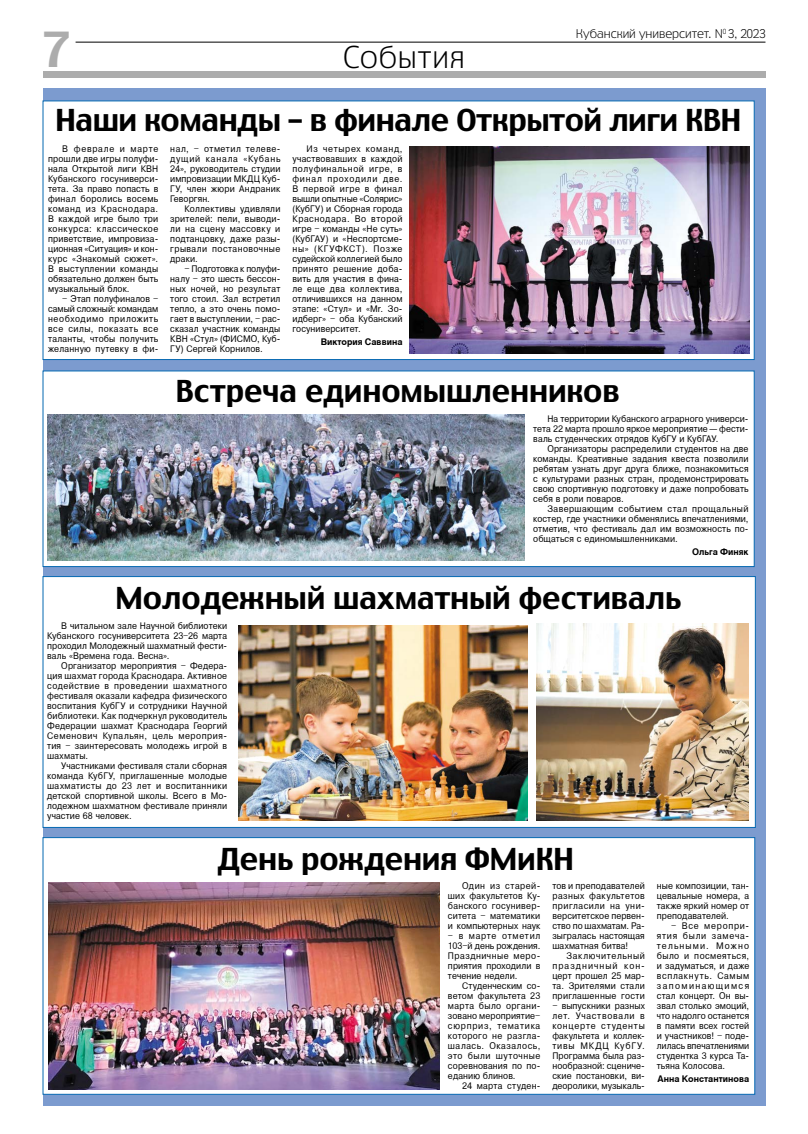
<style>
.page{position:relative;width:808px;height:1134px;background:#fff}
.page>*{position:absolute;margin:0;border:0;box-sizing:border-box;transform-origin:0 0}
.t1{font:500 48px "Truth CYR";color:#acacac}
.t2{font:500 30px "Truth CYR";letter-spacing:-.015em;color:#000}
.t3{font:300 30px "Truth CYR";letter-spacing:.025em;color:#000}
.t4{font:300 12px "Truth CYR";color:#000}
.t5{font:9px/10px "Pragmatica";letter-spacing:.015em;color:#000;text-align:justify;scale:.9 1}
.t6{font:700 9px "Cyrvetica";color:#000}
</style>
<div class="page">
<div style="left:42px;top:88px;width:723px;height:1017px;background:#7c9bcf"></div>
<hr style="left:76px;top:42px;width:689px;height:1px;background:#000">
<div style="left:42px;top:71px;width:723px;height:7px;background:#acacac"></div>
<div style="left:42px;top:837px;width:713px;height:258px;background:#fff;border:1px solid #0669b2"></div>
<div style="left:42px;top:100px;width:713px;height:260px;background:#fff;border:1px solid #0669b2"></div>
<div style="left:42px;top:576px;width:714px;height:252px;background:#fff;border:1px solid #0669b2"></div>
<img style="left:48px;top:883px;width:391px;height:207px">
<img style="left:239px;top:625px;width:288px;height:195px">
<img style="left:537px;top:624px;width:211px;height:196px">
<div style="left:42px;top:370px;width:713px;height:197px;background:#fff;border:1px solid #0669b2"></div>
<img style="left:47px;top:414px;width:477px;height:146px">
<img style="left:410px;top:147px;width:339px;height:207px">
<h1 class="t1" style="left:43px;top:21px;width:29px">7</h1>
<h2 class="t3" style="left:343px;top:39px;width:123px">События</h2>
<h3 class="t4" style="left:576px;top:27px;width:191px">Кубанский университет. N<sup>0</sup> 3, 2023</h3>
<h2 class="t2" style="left:55px;top:102px;width:688px">Наши команды – в финале Открытой лиги КВН</h2>
<p class="t5" style="left:48px;top:144px;width:124px;text-indent:14px">В феврале и марте прошли две игры полуфи&shy;нала Открытой лиги КВН Кубанского госуниверси&shy;тета. За право попасть в финал боролись восемь команд из Краснодара.<br>В каждой игре было три конкурса: классическое приветствие, импровиза&shy;ционная «Ситуация» и кон&shy;курс «Знакомый сюжет».<br>В выступлении команды обязательно должен быть музыкальный блок.</p>
<p class="t5" style="left:48px;top:294px;width:124px;text-indent:14px">– Этап полуфиналов – самый сложный: командам необходимо приложить все силы, показать все таланты, чтобы получить желанную путевку в фи-</p>
<p class="t5" style="left:170px;top:144px;width:124px">нал, – отметил телеве&shy;дущий канала «Кубань 24», руководитель студии импровизации МКДЦ Куб-ГУ, член жюри Андраник Геворгян.</p>
<p class="t5" style="left:170px;top:204px;width:124px;text-indent:14px">Коллективы удивляли зрителей: пели, выводи&shy;ли на сцену массовку и подтанцовку, даже разы&shy;грывали постановочные драки.</p>
<p class="t5" style="left:170px;top:264px;width:124px;text-indent:14px">– Подготовка к полуфи&shy;налу – это шесть бессон&shy;ных ночей, но результат того стоил. Зал встретил тепло, а это очень помо&shy;гает в выступлении, – рас&shy;сказал участник команды КВН «Стул» (ФИСМО, Куб-ГУ) Сергей Корнилов.</p>
<p class="t5" style="left:292px;top:144px;width:124px;text-indent:14px">Из четырех команд, участвовавших в каждой полуфинальной игре, в финал проходили две.<br>В первой игре в финал вышли опытные «Солярис» (КубГУ) и Сборная города Краснодара. Во второй игре – команды «Не суть» (КубГАУ) и «Неспортсме&shy;ны» (КГУФКСТ). Позже судейской коллегией было принято решение доба&shy;вить для участия в фина&shy;ле еще два коллектива, отличившихся на данном этапе: «Стул» и «Mr. Зо&shy;идберг» – оба Кубанский госуниверситет.</p>
<p class="t6" style="left:321px;top:337px;width:83px">Виктория Саввина</p>
<h2 class="t2" style="left:175px;top:373px;width:446px">Встреча единомышленников</h2>
<p class="t5" style="left:533px;top:414px;width:241px;text-indent:14px">На территории Кубанского аграрного универси&shy;тета 22 марта прошло яркое мероприятие — фести&shy;валь студенческих отрядов КубГУ и КубГАУ.</p>
<p class="t5" style="left:533px;top:444px;width:241px;text-indent:14px">Организаторы распределили студентов на две команды. Креативные задания квеста позволили ребятам узнать друг друга ближе, познакомиться с культурами разных стран, продемонстрировать свою спортивную подготовку и даже попробовать себя в роли поваров.</p>
<p class="t5" style="left:533px;top:504px;width:241px;text-indent:14px">Завершающим событием стал прощальный костер, где участники обменялись впечатлениями, отметив, что фестиваль дал им возможность по&shy;общаться с единомышленниками.</p>
<p class="t6" style="left:692px;top:547px;width:58px">Ольга Финяк</p>
<h2 class="t2" style="left:115px;top:580px;width:567px">Молодежный шахматный фестиваль</h2>
<p class="t5" style="left:47px;top:621px;width:202px;text-indent:14px">В читальном зале Научной библиотеки Кубанского госуниверситета 23–26 марта проходил Молодежный шахматный фести&shy;валь «Времена года. Весна».</p>
<p class="t5" style="left:47px;top:661px;width:202px;text-indent:14px">Организатор мероприятия – Федера&shy;ция шахмат города Краснодара. Активное содействие в проведении шахматного фестиваля оказали кафедра физического воспитания КубГУ и сотрудники Научной библиотеки. Как подчеркнул руководитель Федерации шахмат Краснодара Георгий Семенович Купальян, цель мероприя&shy;тия – заинтересовать молодежь игрой в шахматы.</p>
<p class="t5" style="left:47px;top:761px;width:202px;text-indent:14px">Участниками фестиваля стали сборная команда КубГУ, приглашенные молодые шахматисты до 23 лет и воспитанники детской спортивной школы. Всего в Мо&shy;лодежном шахматном фестивале приняли участие 68 человек.</p>
<h2 class="t2" style="left:218px;top:841px;width:358px">День рождения ФМиКН</h2>
<p class="t5" style="left:448px;top:881px;width:104px;text-indent:14px">Один из старей&shy;ших факультетов Ку&shy;банского госунивер&shy;ситета – математики и компьютерных наук</p>
<p class="t5" style="left:448px;top:931px;width:104px">– в марте отметил 103–й день рождения.<br>Праздничные меро&shy;приятия проходили в течение недели.</p>
<p class="t5" style="left:448px;top:981px;width:104px;text-indent:14px">Студенческим со&shy;ветом факультета 23 марта было органи&shy;зовано мероприятие– сюрприз, тематика которого не разгла&shy;шалась. Оказалось, это были шуточные соревнования по по&shy;еданию блинов.</p>
<p class="t5" style="left:462px;top:1081px;width:88px">24 марта студен-</p>
<p class="t5" style="left:552px;top:881px;width:104px">тов и преподавателей разных факультетов пригласили на уни&shy;верситетское первен&shy;ство по шахматам. Ра&shy;зыгралась настоящая шахматная битва!</p>
<p class="t5" style="left:552px;top:951px;width:104px;text-indent:14px">Заключительный праздничный кон&shy;церт прошел 25 мар&shy;та. Зрителями стали приглашенные гости</p>
<p class="t5" style="left:552px;top:1001px;width:104px">– выпускники разных лет. Участвовали в концерте студенты факультета и коллек&shy;тивы МКДЦ КубГУ.<br>Программа была раз&shy;нообразной: сцениче&shy;ские постановки, ви&shy;деоролики, музыкаль-</p>
<p class="t5" style="left:657px;top:881px;width:104px">ные композиции, тан&shy;цевальные номера, а также яркий номер от преподавателей.</p>
<p class="t5" style="left:657px;top:921px;width:104px;text-indent:14px">– Все меропри&shy;ятия были замеча&shy;тельными. Можно было и посмеяться, и задуматься, и даже всплакнуть. Самым запоминающимся стал концерт. Он вы&shy;звал столько эмоций, что надолго останется в памяти всех гостей и участников! – поде&shy;лилась впечатлениями студентка 3 курса Та&shy;тьяна Колосова.</p>
<p class="t6" style="left:657px;top:1074px;width:93px">Анна Константинова</p>
</div>
